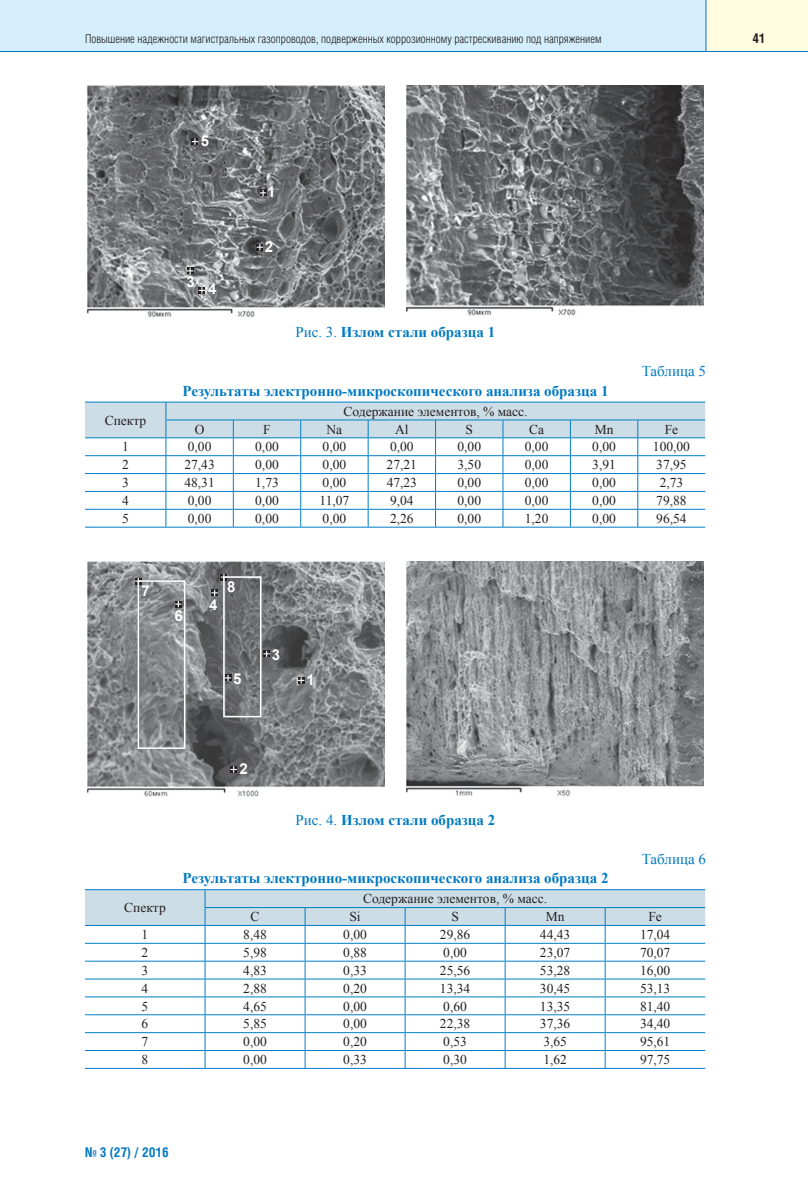
<style>
.page{position:relative;width:808px;height:1191px;background:#fff}
.page>*{position:absolute;margin:0;border:0;box-sizing:border-box;transform-origin:0 0}
.t1{font:700 15px "Times New Roman";color:#0079c2}
.t2{font:15px "Times New Roman";color:#0079c2}
.t3{font:700 15px "Arial";color:#fff}
.t4{font:13.5px "Times New Roman";color:#231f20}
.t5{font:700 13.5px "Helios Cond";color:#0079c2}
.t6{font:700 13.5px "Helios Cond";color:#231f20}
.t7{font:300 12px "Helios Cond";color:#231f20}
.s1{font-weight:400}
</style>
<div class="page">
<div style="left:0;top:0;width:706px;height:51px;background:#d4effb"></div>
<div style="left:706px;top:0;width:102px;height:51px;background:#fffce0"></div>
<hr style="left:0;top:51px;width:808px;height:1px;background:#0079c2">
<hr style="left:705px;top:0;width:1px;height:51px;background:#0079c2">
<img style="left:87px;top:85px;width:298px;height:232px">
<svg style="left:257px;top:244px;width:6px;height:6px"></svg>
<svg style="left:260px;top:190px;width:6px;height:6px"></svg>
<svg style="left:187px;top:268px;width:6px;height:6px"></svg>
<svg style="left:199px;top:287px;width:6px;height:7px"></svg>
<svg style="left:192px;top:138px;width:6px;height:7px"></svg>
<img style="left:406px;top:85px;width:298px;height:231px">
<hr style="left:85px;top:527px;width:620px;height:1px;background:#007ec5">
<svg style="left:85px;top:402px;width:620px;height:125px"></svg>
<hr style="left:85px;top:437px;width:81px;height:1px;background:#007ec5">
<img style="left:87px;top:561px;width:298px;height:236px">
<svg style="left:230px;top:766px;width:7px;height:6px"></svg>
<svg style="left:298px;top:677px;width:6px;height:6px"></svg>
<svg style="left:135px;top:574px;width:135px;height:175px;background:#7e7f82"></svg>
<img style="left:406px;top:561px;width:298px;height:235px">
<hr style="left:85px;top:1068px;width:620px;height:1px;background:#007ec5">
<svg style="left:85px;top:889px;width:620px;height:179px"></svg>
<hr style="left:305px;top:889px;width:400px;height:1px;background:#007ec5">
<hr style="left:205px;top:907px;width:500px;height:1px;background:#007ec5">
<p class="t7" style="left:85px;top:34px;width:518px">Повышение надежности магистральных газопроводов, подверженных коррозионному растрескиванию под напряжением</p>
<p class="t6" style="left:752px;top:33px;width:15px">41</p>
<p class="t4" style="left:105px;top:413px;width:43px">Спектр</p>
<p class="t3" style="left:201px;top:132px;width:10px">5</p>
<p class="t3" style="left:186px;top:273px;width:10px">3</p>
<p class="t3" style="left:208px;top:281px;width:10px">4</p>
<p class="t3" style="left:267px;top:183px;width:10px">1</p>
<p class="t3" style="left:265px;top:238px;width:10px">2</p>
<p class="t1" style="left:295px;top:324px;width:201px"><span class="s1">Рис. 3.</span> Излом стали образца 1</p>
<p class="t1" style="left:182px;top:382px;width:428px">Результаты электронно-микроскопического анализа образца 1</p>
<p class="t4" style="left:343px;top:404px;width:186px">Содержание элементов, % масс.</p>
<p class="t2" style="left:642px;top:363px;width:66px">Таблица 5</p>
<p class="t4" style="left:195px;top:421px;width:11px">O</p>
<p class="t4" style="left:263px;top:421px;width:9px">F</p>
<p class="t4" style="left:326px;top:421px;width:17px">Na</p>
<p class="t4" style="left:395px;top:421px;width:15px">Al</p>
<p class="t4" style="left:465px;top:421px;width:9px">S</p>
<p class="t4" style="left:529px;top:421px;width:16px">Ca</p>
<p class="t4" style="left:595px;top:421px;width:20px">Mn</p>
<p class="t4" style="left:665px;top:421px;width:15px">Fe</p>
<p class="t4" style="left:122px;top:439px;width:8px">1</p>
<p class="t4" style="left:188px;top:439px;width:25px">0,00</p>
<p class="t4" style="left:255px;top:439px;width:25px">0,00</p>
<p class="t4" style="left:323px;top:439px;width:25px">0,00</p>
<p class="t4" style="left:390px;top:439px;width:25px">0,00</p>
<p class="t4" style="left:457px;top:439px;width:25px">0,00</p>
<p class="t4" style="left:525px;top:439px;width:25px">0,00</p>
<p class="t4" style="left:592px;top:439px;width:25px">0,00</p>
<p class="t4" style="left:653px;top:439px;width:39px">100,00</p>
<p class="t4" style="left:122px;top:457px;width:8px">2</p>
<p class="t4" style="left:184px;top:457px;width:32px">27,43</p>
<p class="t4" style="left:255px;top:457px;width:25px">0,00</p>
<p class="t4" style="left:323px;top:457px;width:25px">0,00</p>
<p class="t4" style="left:387px;top:457px;width:32px">27,21</p>
<p class="t4" style="left:457px;top:457px;width:25px">3,50</p>
<p class="t4" style="left:525px;top:457px;width:25px">0,00</p>
<p class="t4" style="left:592px;top:457px;width:25px">3,91</p>
<p class="t4" style="left:656px;top:457px;width:32px">37,95</p>
<p class="t4" style="left:122px;top:475px;width:8px">3</p>
<p class="t4" style="left:184px;top:475px;width:32px">48,31</p>
<p class="t4" style="left:255px;top:475px;width:25px">1,73</p>
<p class="t4" style="left:323px;top:475px;width:25px">0,00</p>
<p class="t4" style="left:387px;top:475px;width:32px">47,23</p>
<p class="t4" style="left:457px;top:475px;width:25px">0,00</p>
<p class="t4" style="left:525px;top:475px;width:25px">0,00</p>
<p class="t4" style="left:592px;top:475px;width:25px">0,00</p>
<p class="t4" style="left:660px;top:475px;width:25px">2,73</p>
<p class="t4" style="left:122px;top:493px;width:8px">4</p>
<p class="t4" style="left:188px;top:493px;width:25px">0,00</p>
<p class="t4" style="left:255px;top:493px;width:25px">0,00</p>
<p class="t4" style="left:319px;top:493px;width:31px">11,07</p>
<p class="t4" style="left:390px;top:493px;width:25px">9,04</p>
<p class="t4" style="left:457px;top:493px;width:25px">0,00</p>
<p class="t4" style="left:525px;top:493px;width:25px">0,00</p>
<p class="t4" style="left:592px;top:493px;width:25px">0,00</p>
<p class="t4" style="left:656px;top:493px;width:32px">79,88</p>
<p class="t4" style="left:122px;top:511px;width:8px">5</p>
<p class="t4" style="left:188px;top:511px;width:25px">0,00</p>
<p class="t4" style="left:255px;top:511px;width:25px">0,00</p>
<p class="t4" style="left:323px;top:511px;width:25px">0,00</p>
<p class="t4" style="left:390px;top:511px;width:25px">2,26</p>
<p class="t4" style="left:457px;top:511px;width:25px">0,00</p>
<p class="t4" style="left:525px;top:511px;width:25px">1,20</p>
<p class="t4" style="left:592px;top:511px;width:25px">0,00</p>
<p class="t4" style="left:656px;top:511px;width:32px">96,54</p>
<p class="t3" style="left:142px;top:583px;width:10px">7</p>
<p class="t3" style="left:227px;top:579px;width:10px">8</p>
<p class="t3" style="left:174px;top:607px;width:10px">6</p>
<p class="t3" style="left:209px;top:596px;width:10px">4</p>
<p class="t3" style="left:233px;top:670px;width:10px">5</p>
<p class="t3" style="left:272px;top:647px;width:10px">3</p>
<p class="t3" style="left:306px;top:671px;width:10px">1</p>
<p class="t4" style="left:124px;top:900px;width:43px">Спектр</p>
<p class="t3" style="left:240px;top:760px;width:10px">2</p>
<p class="t1" style="left:296px;top:811px;width:201px"><span class="s1">Рис. 4.</span> Излом стали образца 2</p>
<p class="t1" style="left:182px;top:870px;width:428px">Результаты электронно-микроскопического анализа образца 2</p>
<p class="t4" style="left:363px;top:891px;width:186px">Содержание элементов, % масс.</p>
<p class="t2" style="left:642px;top:850px;width:66px">Таблица 6</p>
<p class="t4" style="left:251px;top:909px;width:11px">C</p>
<p class="t4" style="left:349px;top:909px;width:13px">Si</p>
<p class="t4" style="left:451px;top:909px;width:9px">S</p>
<p class="t4" style="left:546px;top:909px;width:20px">Mn</p>
<p class="t4" style="left:648px;top:909px;width:15px">Fe</p>
<p class="t4" style="left:142px;top:927px;width:8px">1</p>
<p class="t4" style="left:243px;top:927px;width:25px">8,48</p>
<p class="t4" style="left:343px;top:927px;width:25px">0,00</p>
<p class="t4" style="left:440px;top:927px;width:32px">29,86</p>
<p class="t4" style="left:540px;top:927px;width:32px">44,43</p>
<p class="t4" style="left:640px;top:927px;width:32px">17,04</p>
<p class="t4" style="left:142px;top:945px;width:8px">2</p>
<p class="t4" style="left:243px;top:945px;width:25px">5,98</p>
<p class="t4" style="left:343px;top:945px;width:25px">0,88</p>
<p class="t4" style="left:443px;top:945px;width:25px">0,00</p>
<p class="t4" style="left:540px;top:945px;width:32px">23,07</p>
<p class="t4" style="left:640px;top:945px;width:32px">70,07</p>
<p class="t4" style="left:142px;top:963px;width:8px">3</p>
<p class="t4" style="left:243px;top:963px;width:25px">4,83</p>
<p class="t4" style="left:343px;top:963px;width:25px">0,33</p>
<p class="t4" style="left:440px;top:963px;width:32px">25,56</p>
<p class="t4" style="left:540px;top:963px;width:32px">53,28</p>
<p class="t4" style="left:640px;top:963px;width:32px">16,00</p>
<p class="t4" style="left:142px;top:980px;width:8px">4</p>
<p class="t4" style="left:243px;top:980px;width:25px">2,88</p>
<p class="t4" style="left:343px;top:980px;width:25px">0,20</p>
<p class="t4" style="left:440px;top:980px;width:32px">13,34</p>
<p class="t4" style="left:540px;top:980px;width:32px">30,45</p>
<p class="t4" style="left:640px;top:980px;width:32px">53,13</p>
<p class="t4" style="left:142px;top:998px;width:8px">5</p>
<p class="t4" style="left:243px;top:998px;width:25px">4,65</p>
<p class="t4" style="left:343px;top:998px;width:25px">0,00</p>
<p class="t4" style="left:443px;top:998px;width:25px">0,60</p>
<p class="t4" style="left:540px;top:998px;width:32px">13,35</p>
<p class="t4" style="left:640px;top:998px;width:32px">81,40</p>
<p class="t4" style="left:142px;top:1016px;width:8px">6</p>
<p class="t4" style="left:243px;top:1016px;width:25px">5,85</p>
<p class="t4" style="left:343px;top:1016px;width:25px">0,00</p>
<p class="t4" style="left:440px;top:1016px;width:32px">22,38</p>
<p class="t4" style="left:540px;top:1016px;width:32px">37,36</p>
<p class="t4" style="left:640px;top:1016px;width:32px">34,40</p>
<p class="t4" style="left:142px;top:1034px;width:8px">7</p>
<p class="t4" style="left:243px;top:1034px;width:25px">0,00</p>
<p class="t4" style="left:343px;top:1034px;width:25px">0,20</p>
<p class="t4" style="left:443px;top:1034px;width:25px">0,53</p>
<p class="t4" style="left:543px;top:1034px;width:25px">3,65</p>
<p class="t4" style="left:640px;top:1034px;width:32px">95,61</p>
<p class="t4" style="left:142px;top:1052px;width:8px">8</p>
<p class="t4" style="left:243px;top:1052px;width:25px">0,00</p>
<p class="t4" style="left:343px;top:1052px;width:25px">0,33</p>
<p class="t4" style="left:443px;top:1052px;width:25px">0,30</p>
<p class="t4" style="left:543px;top:1052px;width:25px">1,62</p>
<p class="t4" style="left:640px;top:1052px;width:32px">97,75</p>
<p class="t5" style="left:85px;top:1147px;width:85px">№ 3 (27) / 2016</p>
</div>
